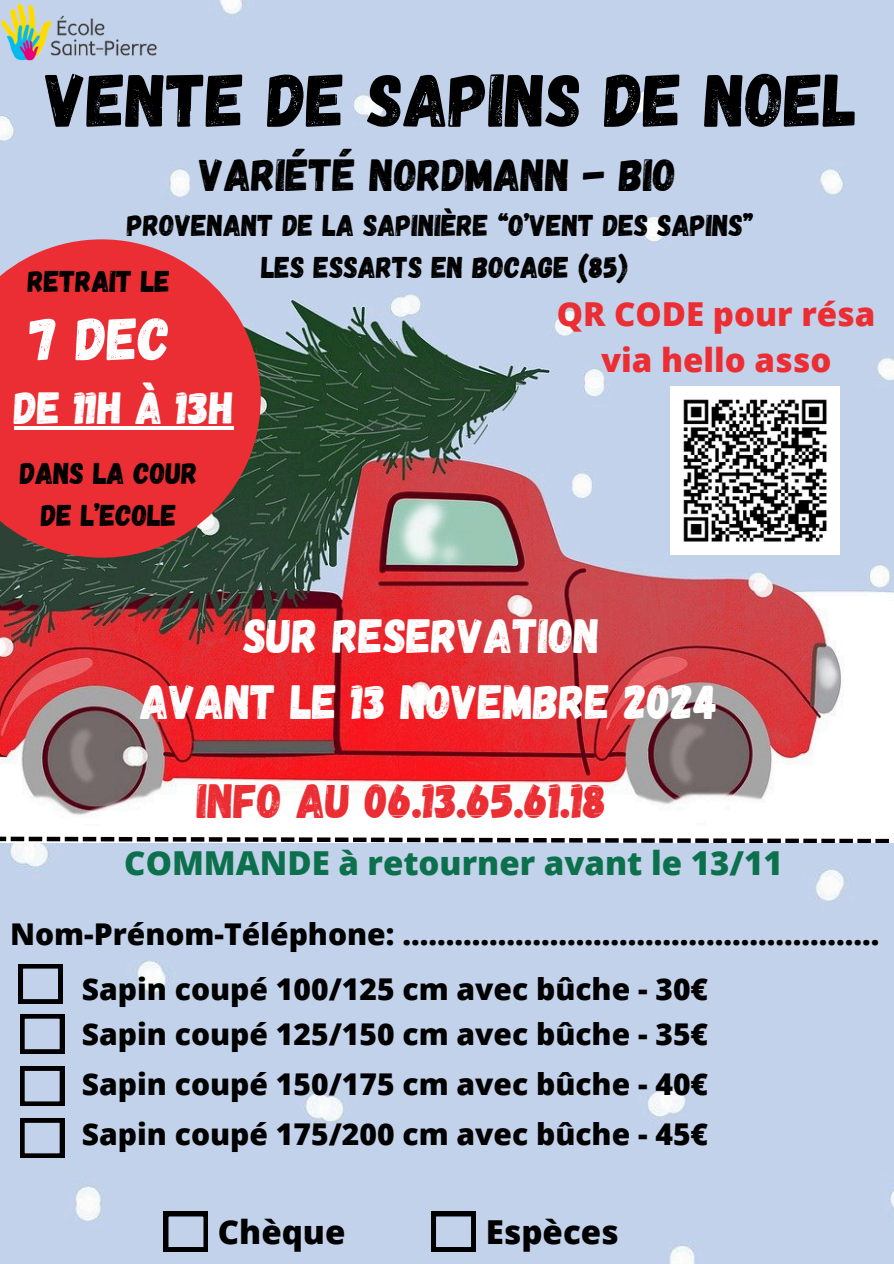
<style>
.page{position:relative;width:894px;height:1264px;background:#fff}
.page>*{position:absolute;margin:0;border:0;box-sizing:border-box;transform-origin:0 0}
.t1{font:75px "Gagalin";color:#000}
.t2{font:60px "Gagalin";color:#fff}
.t3{font:48px/66.3px "Gagalin";color:#fff;text-align:center}
.t4{font:48px "Gagalin";color:#eb2e33}
.t5{font:45px "Gagalin";color:#000}
.t6{font:45px "Gagalin";color:#fff}
.t7{font:800 33px "Open Sans";color:#0c704d}
.t8{font:800 33px/46.2px "Open Sans";color:#eb2e33;text-align:center}
.t9{font:800 33px "Open Sans";color:#000}
.t10{font:800 30px "Open Sans";color:#000}
.t11{font:30px/41.7px "Gagalin";color:#000;text-align:center}
</style>
<div class="page">
<img style="left:0;top:0;width:893px;height:843px">
<svg style="left:0;top:239px;width:261px;height:318px;background:#d83d42"></svg>
<svg style="left:0;top:836px;width:888px;height:7px"></svg>
<div style="left:0;top:843px;width:893px;height:420px;background:#c3d2eb"></div>
<svg style="left:19px;top:964px;width:43px;height:39px;background:#7c8595"></svg>
<svg style="left:20px;top:1014px;width:44px;height:39px;background:#798292"></svg>
<svg style="left:20px;top:1118px;width:44px;height:39px;background:#798292"></svg>
<svg style="left:20px;top:1066px;width:44px;height:39px;background:#798292"></svg>
<svg style="left:431px;top:1211px;width:44px;height:40px;background:#767f8e"></svg>
<svg style="left:164px;top:1211px;width:44px;height:40px;background:#767f8e"></svg>
<img style="left:0;top:4px;width:158px;height:57px">
<hr style="left:14px;top:426px;width:220px;height:4px;background:#fff">
<img style="left:670px;top:386px;width:169px;height:169px">
<h1 class="t1" style="left:46px;top:51px;width:812px">VENTE DE SAPINS DE NOEL</h1>
<h4 class="t5" style="left:199px;top:146px;width:478px">VARIÉTÉ NORDMANN - BIO</h4>
<p class="t11" style="left:127px;top:203px;width:627px">PROVENANT DE LA SAPINIÈRE “O’VENT DES SAPINS”</p>
<p class="t11" style="left:261px;top:245px;width:368px">LES ESSARTS EN BOCAGE (85)</p>
<h5 class="t11" style="left:28px;top:258px;width:144px">RETRAIT LE</h5>
<p class="t2" style="left:30px;top:300px;width:142px">7 DEC</p>
<h5 class="t6" style="left:14px;top:379px;width:221px">DE 11H À 13H</h5>
<h5 class="t11" style="left:20px;top:451px;width:179px">DANS LA COUR<br>DE L’ECOLE</h5>
<h5 class="t8" style="left:557px;top:290px;width:320px">QR CODE pour résa via hello asso</h5>
<p class="t3" style="left:140px;top:600px;width:578px">SUR RESERVATION<br>AVANT LE 13 NOVEMBRE 2024</p>
<h5 class="t4" style="left:197px;top:769px;width:411px">INFO AU 06.13.65.61.18</h5>
<p class="t7" style="left:124px;top:839px;width:659px">COMMANDE à retourner avant le 13/11</p>
<p class="t10" style="left:10px;top:912px;width:870px">Nom-Prénom-Téléphone: .......................................................</p>
<h5 class="t10" style="left:82px;top:967px;width:627px">Sapin coupé 100/125 cm avec bûche - 30€</h5>
<p class="t10" style="left:82px;top:1012px;width:627px">Sapin coupé 125/150 cm avec bûche - 35€</p>
<h4 class="t10" style="left:82px;top:1062px;width:627px">Sapin coupé 150/175 cm avec bûche - 40€</h4>
<h3 class="t10" style="left:82px;top:1113px;width:627px">Sapin coupé 175/200 cm avec bûche - 45€</h3>
<p class="t9" style="left:218px;top:1208px;width:129px">Chèque</p>
<h2 class="t9" style="left:485px;top:1208px;width:135px">Espèces</h2>
</div>
